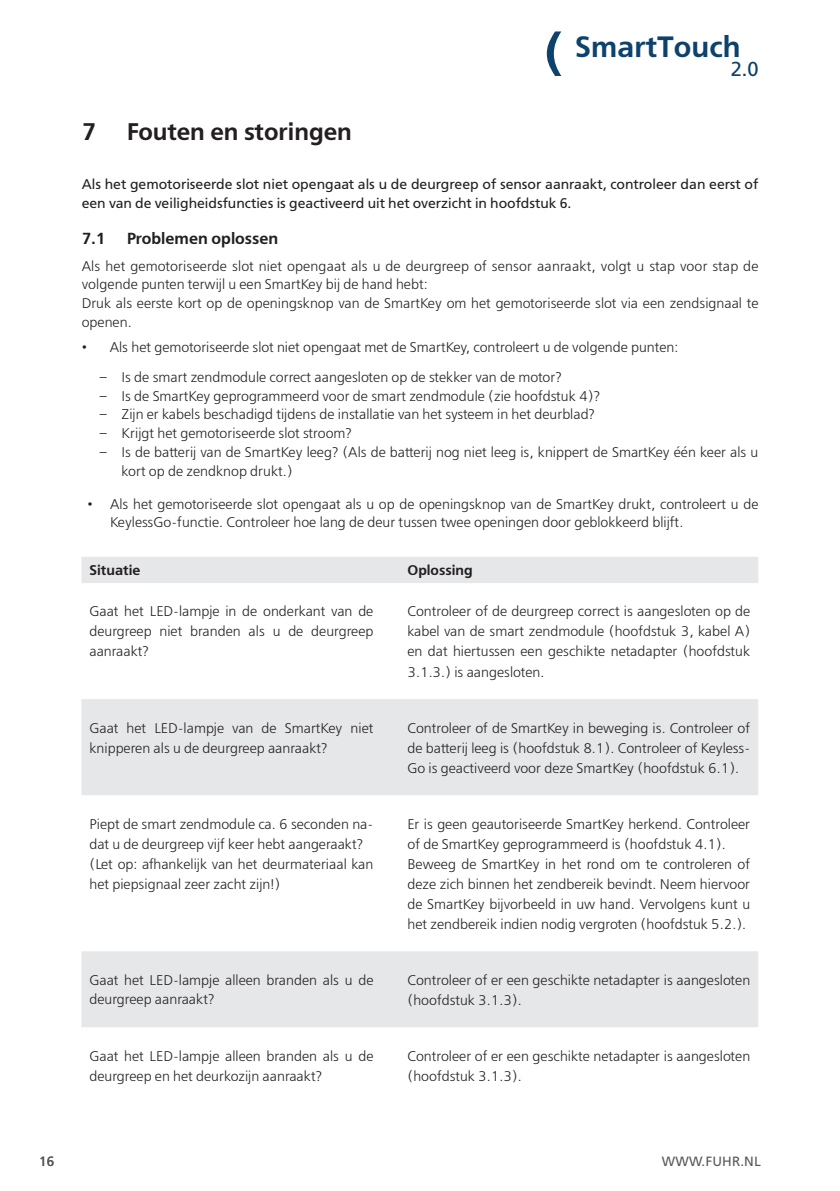
<style>
.page{position:relative;width:840px;height:1191px;background:#fff}
.page>*{position:absolute;margin:0;border:0;box-sizing:border-box;transform-origin:0 0}
.t1{font:600 29.4px "Free Set";color:#0c426b}
.t2{font:600 24px "Free Set";color:#231f20}
.t3{font:20.2px "Free Set";color:#0c426b}
.t4{font:600 16px "Free Set";color:#231f20}
.t5{font:300 14px/20px "Free Set";color:#231f20}
.t6{font:14px/18.8px "Free Set";color:#231f20}
.t7{font:600 14px "Free Set";color:#231f20}
.t8{font:13.4px "Free Set";letter-spacing:.01em;color:#57585a}
</style>
<div class="page">
<svg style="left:546px;top:31px;width:15px;height:45px"></svg>
<svg style="left:81px;top:557px;width:676px;height:470px"></svg>
<h2 class="t2" style="left:82px;top:117px;width:16px">7</h2>
<h2 class="t2" style="left:127px;top:117px;width:226px">Fouten en storingen</h2>
<h1 class="t1" style="left:575px;top:29px;width:167px">SmartTouch</h1>
<h3 class="t3" style="left:730px;top:57px;width:29px">2.0</h3>
<p class="t6" style="left:82px;top:175px;width:677px">Als het gemotoriseerde slot niet opengaat als u de deurgreep of sensor aanraakt, controleer dan eerst of een van de veiligheidsfuncties is geactiveerd uit het overzicht in hoofdstuk 6.</p>
<p class="t4" style="left:82px;top:229px;width:25px">7.1</p>
<p class="t4" style="left:127px;top:229px;width:153px">Problemen oplossen</p>
<p class="t5" style="left:82px;top:257px;width:678px;line-height:18.8px">Als het gemotoriseerde slot niet opengaat als u de deurgreep of sensor aanraakt, volgt u stap voor stap de volgende punten terwijl u een SmartKey bij de hand hebt:<br>Druk als eerste kort op de openingsknop van de SmartKey om het gemotoriseerde slot via een zendsignaal te openen.</p>
<p class="t5" style="left:82px;top:337px;width:597px">• Als het gemotoriseerde slot niet opengaat met de SmartKey, controleert u de volgende punten:</p>
<p class="t5" style="left:99px;top:367px;width:464px">– Is de smart zendmodule correct aangesloten op de stekker van de motor?</p>
<p class="t5" style="left:99px;top:386px;width:502px">– Is de SmartKey geprogrammeerd voor de smart zendmodule (zie hoofdstuk 4)?</p>
<p class="t5" style="left:99px;top:405px;width:497px">– Zijn er kabels beschadigd tijdens de installatie van het systeem in het deurblad?</p>
<p class="t5" style="left:99px;top:423px;width:254px">– Krijgt het gemotoriseerde slot stroom?</p>
<p class="t5" style="left:121px;top:443px;width:638px;line-height:18.8px;text-indent:-23px">– Is de batterij van de SmartKey leeg? (Als de batterij nog niet leeg is, knippert de SmartKey één keer als u kort op de zendknop drukt.)</p>
<p class="t5" style="left:110px;top:494px;width:649px;line-height:18.8px;text-indent:-23px">• Als het gemotoriseerde slot opengaat als u op de openingsknop van de SmartKey drukt, controleert u de<br>KeylessGo-functie. Controleer hoe lang de deur tussen twee openingen door geblokkeerd blijft.</p>
<p class="t7" style="left:89px;top:562px;width:52px">Situatie</p>
<p class="t7" style="left:407px;top:562px;width:67px">Oplossing</p>
<p class="t5" style="left:89px;top:602px;width:285px;text-align:justify">Gaat het LED-lampje in de onderkant van de deurgreep niet branden als u de deurgreep aanraakt?</p>
<p class="t5" style="left:407px;top:602px;width:344px;text-align:justify">Controleer of de deurgreep correct is aangesloten op de kabel van de smart zendmodule (hoofdstuk 3, kabel A) en dat hiertussen een geschikte netadapter (hoofdstuk 3.1.3.) is aangesloten.</p>
<p class="t5" style="left:89px;top:718px;width:285px">Gaat het LED-lampje van de SmartKey niet knipperen als u de deurgreep aanraakt?</p>
<p class="t5" style="left:407px;top:718px;width:344px;text-align:justify">Controleer of de SmartKey in beweging is. Controleer of de batterij leeg is (hoofdstuk 8.1). Controleer of Keyless-Go is geactiveerd voor deze SmartKey (hoofdstuk 6.1).</p>
<p class="t5" style="left:89px;top:814px;width:285px">Piept de smart zendmodule ca. 6 seconden na&shy;dat u de deurgreep vijf keer hebt aangeraakt? (Let op: afhankelijk van het deurmateriaal kan het piepsignaal zeer zacht zijn!)</p>
<p class="t5" style="left:407px;top:814px;width:344px">Er is geen geautoriseerde SmartKey herkend. Controleer of de SmartKey geprogrammeerd is (hoofdstuk 4.1).<br>Beweeg de SmartKey in het rond om te controleren of deze zich binnen het zendbereik bevindt. Neem hiervoor de SmartKey bijvorbeeld in uw hand. Vervolgens kunt u het zendbereik indien nodig vergroten (hoofdstuk 5.2.).</p>
<p class="t5" style="left:89px;top:970px;width:285px;line-height:18.8px">Gaat het LED-lampje alleen branden als u de deurgreep aanraakt?</p>
<p class="t5" style="left:407px;top:970px;width:344px">Controleer of er een geschikte netadapter is aangesloten (hoofdstuk 3.1.3).</p>
<p class="t5" style="left:89px;top:1046px;width:285px">Gaat het LED-lampje alleen branden als u de deurgreep en het deurkozijn aanraakt?</p>
<p class="t5" style="left:407px;top:1046px;width:344px">Controleer of er een geschikte netadapter is aangesloten (hoofdstuk 3.1.3).</p>
<p class="t8" style="left:39px;top:1153px;width:16px">16</p>
<p class="t8" style="left:661px;top:1153px;width:100px">WWW.FUHR.NL</p>
</div>
